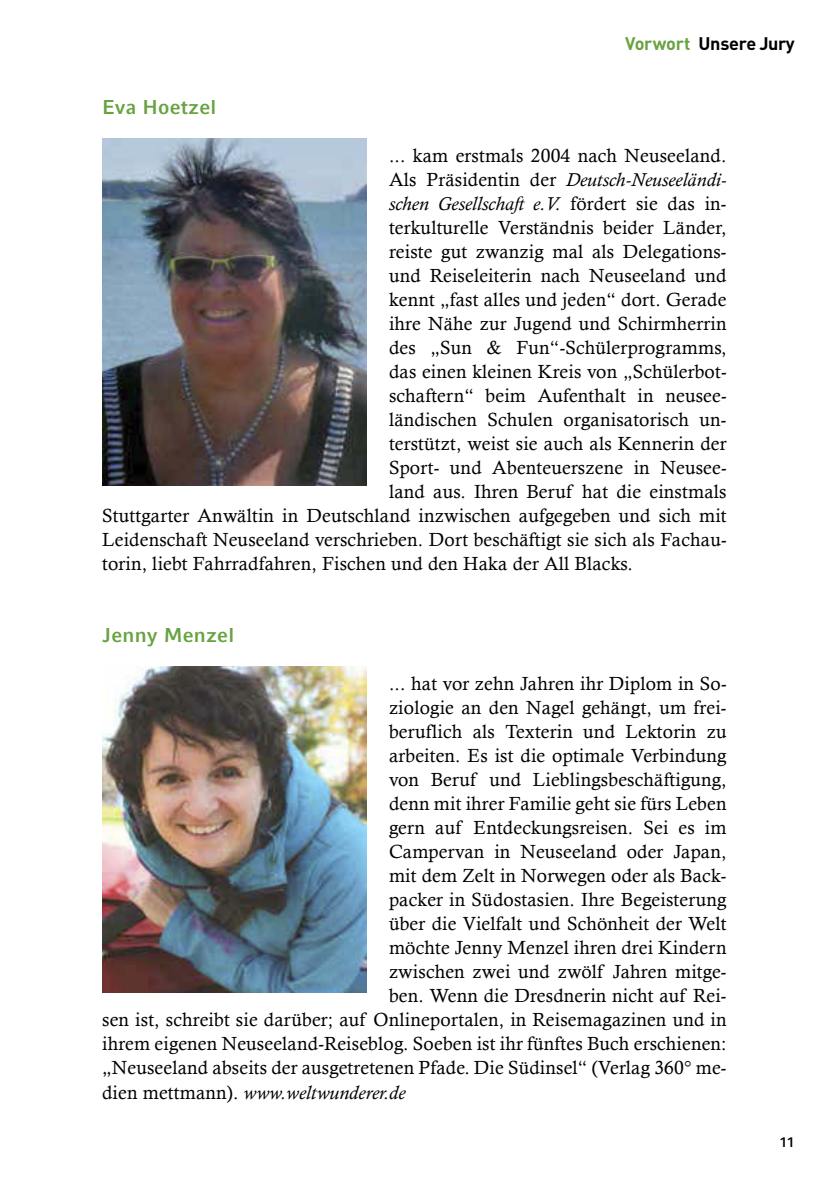
<style>
.page{position:relative;width:840px;height:1191px;background:#fff}
.page>*{position:absolute;margin:0;border:0;box-sizing:border-box;transform-origin:0 0}
.t1{font:700 20px "Compatil Fact LT Pro";letter-spacing:.01em;color:#69a341}
.t2{font:19px "Calisto";letter-spacing:.01em;color:#000}
.t3{font:italic 19px "Calisto";letter-spacing:.01em;color:#000}
.t4{font:700 18px "DINOT";letter-spacing:-.02em;color:#000}
.t5{font:700 14px "Compatil Fact LT Pro";color:#000;scale:.95 1}
.s1{color:#69a341}
.s2{font-style:normal}
</style>
<div class="page">
<img style="left:102px;top:666px;width:264px;height:326px">
<img style="left:102px;top:138px;width:264px;height:347px">
<p class="t1" style="left:102px;top:95px;width:116px">Eva Hoetzel</p>
<p class="t4" style="left:624px;top:31px;width:171px"><span class="s1">Vorwort</span> Unsere Jury</p>
<p class="t2" style="left:389px;top:145px;width:339px">... kam erstmals 2004 nach Neuseeland.</p>
<p class="t3" style="left:389px;top:169px;width:339px"><span class="s2">Als Präsidentin der</span> Deutsch-Neuseeländi-</p>
<p class="t3" style="left:389px;top:193px;width:339px">schen Gesellschaft e.V. <span class="s2">fördert sie das in-</span></p>
<p class="t2" style="left:389px;top:217px;width:339px">terkulturelle Verständnis beider Länder,</p>
<p class="t2" style="left:389px;top:241px;width:339px">reiste gut zwanzig mal als Delegations-</p>
<p class="t2" style="left:389px;top:265px;width:339px">und Reiseleiterin nach Neuseeland und</p>
<p class="t2" style="left:389px;top:289px;width:339px">kennt „fast alles und jeden“ dort. Gerade</p>
<p class="t2" style="left:389px;top:313px;width:339px">ihre Nähe zur Jugend und Schirmherrin</p>
<p class="t2" style="left:389px;top:337px;width:339px">des „Sun &amp; Fun“-Schülerprogramms,</p>
<p class="t2" style="left:389px;top:361px;width:339px">das einen kleinen Kreis von „Schülerbot-</p>
<p class="t2" style="left:389px;top:385px;width:339px">schaftern“ beim Aufenthalt in neusee-</p>
<p class="t2" style="left:389px;top:409px;width:339px">ländischen Schulen organisatorisch un-</p>
<p class="t2" style="left:389px;top:433px;width:339px">terstützt, weist sie auch als Kennerin der</p>
<p class="t2" style="left:389px;top:457px;width:339px">Sport- und Abenteuerszene in Neusee-</p>
<p class="t2" style="left:389px;top:481px;width:339px">land aus. Ihren Beruf hat die einstmals</p>
<p class="t2" style="left:102px;top:505px;width:625px">Stuttgarter Anwältin in Deutschland inzwischen aufgegeben und sich mit</p>
<p class="t2" style="left:102px;top:529px;width:625px">Leidenschaft Neuseeland verschrieben. Dort beschäftigt sie sich als Fachau-</p>
<p class="t2" style="left:102px;top:553px;width:532px">torin, liebt Fahrradfahren, Fischen und den Haka der All Blacks.</p>
<p class="t1" style="left:102px;top:623px;width:133px">Jenny Menzel</p>
<p class="t2" style="left:389px;top:673px;width:339px">... hat vor zehn Jahren ihr Diplom in So-</p>
<p class="t2" style="left:389px;top:697px;width:339px">ziologie an den Nagel gehängt, um frei-</p>
<p class="t2" style="left:389px;top:721px;width:339px">beruflich als Texterin und Lektorin zu</p>
<p class="t2" style="left:389px;top:745px;width:339px">arbeiten. Es ist die optimale Verbindung</p>
<p class="t2" style="left:389px;top:769px;width:339px">von Beruf und Lieblingsbeschäftigung,</p>
<p class="t2" style="left:389px;top:793px;width:339px">denn mit ihrer Familie geht sie fürs Leben</p>
<p class="t2" style="left:389px;top:817px;width:339px">gern auf Entdeckungsreisen. Sei es im</p>
<p class="t2" style="left:389px;top:841px;width:339px">Campervan in Neuseeland oder Japan,</p>
<p class="t2" style="left:389px;top:865px;width:339px">mit dem Zelt in Norwegen oder als Back-</p>
<p class="t2" style="left:389px;top:889px;width:339px">packer in Südostasien. Ihre Begeisterung</p>
<p class="t2" style="left:389px;top:913px;width:339px">über die Vielfalt und Schönheit der Welt</p>
<p class="t2" style="left:389px;top:937px;width:339px">möchte Jenny Menzel ihren drei Kindern</p>
<p class="t2" style="left:389px;top:961px;width:339px">zwischen zwei und zwölf Jahren mitge-</p>
<p class="t2" style="left:389px;top:985px;width:339px">ben. Wenn die Dresdnerin nicht auf Rei-</p>
<p class="t2" style="left:102px;top:1009px;width:625px">sen ist, schreibt sie darüber; auf Onlineportalen, in Reisemagazinen und in</p>
<p class="t2" style="left:102px;top:1033px;width:625px">ihrem eigenen Neuseeland-Reiseblog. Soeben ist ihr fünftes Buch erschienen:</p>
<p class="t2" style="left:102px;top:1057px;width:625px">„Neuseeland abseits der ausgetretenen Pfade. Die Südinsel“ (Verlag 360° me-</p>
<p class="t3" style="left:102px;top:1081px;width:304px"><span class="s2">dien mettmann).</span> www.weltwunderer.de</p>
<p class="t5" style="left:779px;top:1133px;width:17px">11</p>
</div>
